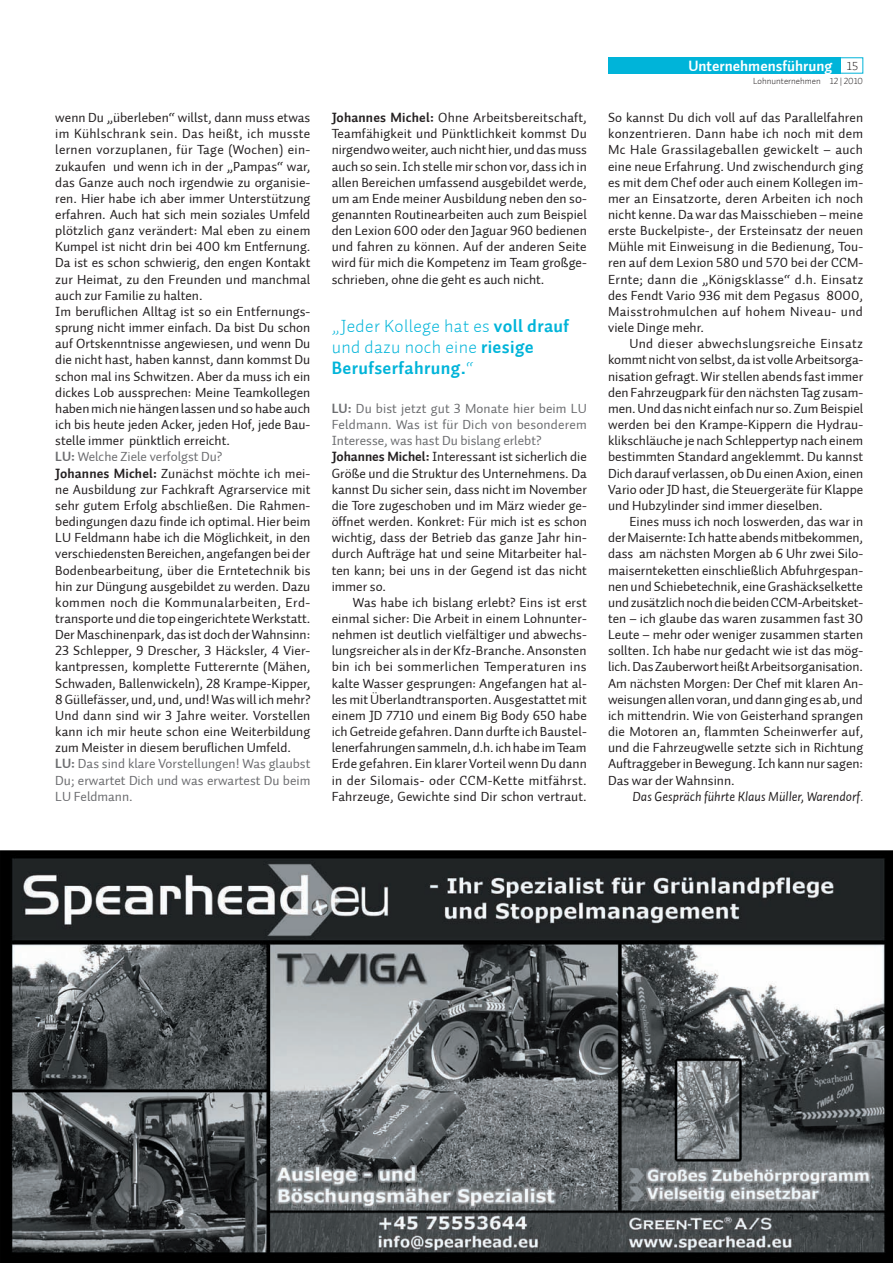
<style>
.page{position:relative;width:893px;height:1263px;background:#fff}
.page>*{position:absolute;margin:0;border:0;box-sizing:border-box;transform-origin:0 0}
.t1{font:18px/21px "Auto 3 Light LF";letter-spacing:.02em;color:#00b4d9}
.t2{font:18px "Auto 1 Bold LF";letter-spacing:.02em;color:#00b4d9}
.t3{font:700 15px "Auto 2";color:#fff}
.t4{font:13.5px/16.2px "Auto 1 Regular LF";color:#231f20;text-align:justify}
.t5{font:italic 13.5px "Auto 1";color:#231f20}
.t6{font:12px "Auto 2 Light LF";color:#231f20}
.t7{font:9px "Auto 1 Light LF";color:#231f20}
.s1{font-family:"Auto 1 Bold LF";color:#6c6d70}
.s2{color:#6c6d70}
.s3{font-family:"Auto 1 Bold LF"}
.s4{font-family:"Auto 3 Light LF"}
</style>
<div class="page">
<div style="left:608px;top:57px;width:233px;height:17px;background:#00b4d9"></div>
<img style="left:0;top:850px;width:893px;height:413px">
<p class="t4" style="left:55px;top:110px;width:257px;text-align:left">wenn Du „überleben“ willst, dann muss etwas im Kühlschrank sein. Das heißt, ich musste lernen vorzuplanen, für Tage (Wochen) ein&shy;zukaufen und wenn ich in der „Pampas“ war, das Ganze auch noch irgendwie zu organisie&shy;ren. Hier habe ich aber immer Unterstützung erfahren. Auch hat sich mein soziales Umfeld plötzlich ganz verändert: Mal eben zu einem Kumpel ist nicht drin bei 400 km Entfernung.<br>Da ist es schon schwierig, den engen Kontakt zur Heimat, zu den Freunden und manchmal auch zur Familie zu halten.<br>Im beruflichen Alltag ist so ein Entfernungs&shy;sprung nicht immer einfach. Da bist Du schon auf Ortskenntnisse angewiesen, und wenn Du die nicht hast, haben kannst, dann kommst Du schon mal ins Schwitzen. Aber da muss ich ein dickes Lob aussprechen: Meine Teamkollegen haben mich nie hängen lassen und so habe auch ich bis heute jeden Acker, jeden Hof, jede Bau&shy;stelle immer pünktlich erreicht.<br><span class="s1">LU:</span> <span class="s2">Welche Ziele verfolgst Du?<br></span><span class="s3">Johannes Michel:</span> Zunächst möchte ich mei&shy;ne Ausbildung zur Fachkraft Agrarservice mit sehr gutem Erfolg abschließen. Die Rahmen&shy;bedingungen dazu finde ich optimal. Hier beim LU Feldmann habe ich die Möglichkeit, in den verschiedensten Bereichen, angefangen bei der Bodenbearbeitung, über die Erntetechnik bis hin zur Düngung ausgebildet zu werden. Dazu kommen noch die Kommunalarbeiten, Erd&shy;transporte und die top eingerichtete Werkstatt.<br>Der Maschinenpark, das ist doch der Wahnsinn:<br>23 Schlepper, 9 Drescher, 3 Häcksler, 4 Vier&shy;kantpressen, komplette Futterernte (Mähen, Schwaden, Ballenwickeln), 28 Krampe-Kipper, 8 Güllefässer, und, und, und! Was will ich mehr?<br>Und dann sind wir 3 Jahre weiter. Vorstellen kann ich mir heute schon eine Weiterbildung zum Meister in diesem beruflichen Umfeld.<br><span class="s1">LU:</span> <span class="s2">Das sind klare Vorstellungen! Was glaubst Du; erwartet Dich und was erwartest Du beim LU Feldmann.</span></p>
<p class="t4" style="left:332px;top:110px;width:257px"><span class="s3">Johannes Michel:</span> Ohne Arbeitsbereitschaft, Teamfähigkeit und Pünktlichkeit kommst Du nirgendwo weiter, auch nicht hier, und das muss auch so sein. Ich stelle mir schon vor, dass ich in allen Bereichen umfassend ausgebildet werde, um am Ende meiner Ausbildung neben den so&shy;genannten Routinearbeiten auch zum Beispiel den Lexion 600 oder den Jaguar 960 bedienen und fahren zu können. Auf der anderen Seite wird für mich die Kompetenz im Team großge&shy;schrieben, ohne die geht es auch nicht.</p>
<h1 class="t1" style="left:332px;top:316px;width:239px">„Jeder Kollege hat es <span class="s3">voll drauf </span>und dazu noch eine <span class="s3">riesige</span></h1>
<h1 class="t2" style="left:332px;top:356px;width:144px">Berufserfahrung.<span class="s4">“</span></h1>
<p class="t4" style="left:332px;top:400px;width:257px;text-align:left"><span class="s1">LU:</span> <span class="s2">Du bist jetzt gut 3 Monate hier beim LU Feldmann. Was ist für Dich von besonderem Interesse, was hast Du bislang erlebt?<br></span><span class="s3">Johannes Michel:</span> Interessant ist sicherlich die Größe und die Struktur des Unternehmens. Da kannst Du sicher sein, dass nicht im November die Tore zugeschoben und im März wieder ge&shy;öffnet werden. Konkret: Für mich ist es schon wichtig, dass der Betrieb das ganze Jahr hin&shy;durch Aufträge hat und seine Mitarbeiter hal&shy;ten kann; bei uns in der Gegend ist das nicht immer so.</p>
<p class="t4" style="left:332px;top:594px;width:257px;text-indent:21px">Was habe ich bislang erlebt? Eins ist erst einmal sicher: Die Arbeit in einem Lohnunter&shy;nehmen ist deutlich vielfältiger und abwechs&shy;lungsreicher als in der Kfz-Branche. Ansonsten bin ich bei sommerlichen Temperaturen ins kalte Wasser gesprungen: Angefangen hat al&shy;les mit Überlandtransporten. Ausgestattet mit einem JD 7710 und einem Big Body 650 habe ich Getreide gefahren. Dann durfte ich Baustel&shy;lenerfahrungen sammeln, d.h. ich habe im Team Erde gefahren. Ein klarer Vorteil wenn Du dann in der Silomais- oder CCM-Kette mitfährst.<br>Fahrzeuge, Gewichte sind Dir schon vertraut.</p>
<p class="t3" style="left:688px;top:56px;width:145px">Unternehmensführung</p>
<p class="t6" style="left:847px;top:59px;width:13px">15</p>
<p class="t7" style="left:753px;top:75px;width:111px">Lohnunternehmen 12 | 2010</p>
<p class="t4" style="left:608px;top:110px;width:257px">So kannst Du dich voll auf das Parallelfahren konzentrieren. Dann habe ich noch mit dem Mc Hale Grassilageballen gewickelt – auch eine neue Erfahrung. Und zwischendurch ging es mit dem Chef oder auch einem Kollegen im&shy;mer an Einsatzorte, deren Arbeiten ich noch nicht kenne. Da war das Maisschieben – meine erste Buckelpiste-, der Ersteinsatz der neuen Mühle mit Einweisung in die Bedienung, Tou&shy;ren auf dem Lexion 580 und 570 bei der CCM-Ernte; dann die „Königsklasse“ d.h. Einsatz des Fendt Vario 936 mit dem Pegasus 8000, Maisstrohmulchen auf hohem Niveau- und viele Dinge mehr.</p>
<p class="t4" style="left:608px;top:336px;width:257px;text-indent:21px">Und dieser abwechslungsreiche Einsatz kommt nicht von selbst, da ist volle Arbeitsorga&shy;nisation gefragt. Wir stellen abends fast immer den Fahrzeugpark für den nächsten Tag zusam&shy;men. Und das nicht einfach nur so. Zum Beispiel werden bei den Krampe-Kippern die Hydrau&shy;klikschläuche je nach Schleppertyp nach einem bestimmten Standard angeklemmt. Du kannst Dich darauf verlassen, ob Du einen Axion, einen Vario oder JD hast, die Steuergeräte für Klappe und Hubzylinder sind immer dieselben.</p>
<p class="t4" style="left:608px;top:514px;width:257px;text-indent:21px">Eines muss ich noch loswerden, das war in der Maisernte: Ich hatte abends mitbekommen, dass am nächsten Morgen ab 6 Uhr zwei Silo&shy;maisernteketten einschließlich Abfuhrgespan&shy;nen und Schiebetechnik, eine Grashäckselkette und zusätzlich noch die beiden CCM-Arbeitsket&shy;ten – ich glaube das waren zusammen fast 30<br>Leute – mehr oder weniger zusammen starten sollten. Ich habe nur gedacht wie ist das mög&shy;lich. Das Zauberwort heißt Arbeitsorganisation.<br>Am nächsten Morgen: Der Chef mit klaren An&shy;weisungen allen voran, und dann ging es ab, und ich mittendrin. Wie von Geisterhand sprangen die Motoren an, flammten Scheinwerfer auf, und die Fahrzeugwelle setzte sich in Richtung Auftraggeber in Bewegung. Ich kann nur sagen:<br>Das war der Wahnsinn.</p>
<p class="t5" style="left:632px;top:787px;width:232px">Das Gespräch führte Klaus Müller, Warendorf.</p>
</div>
